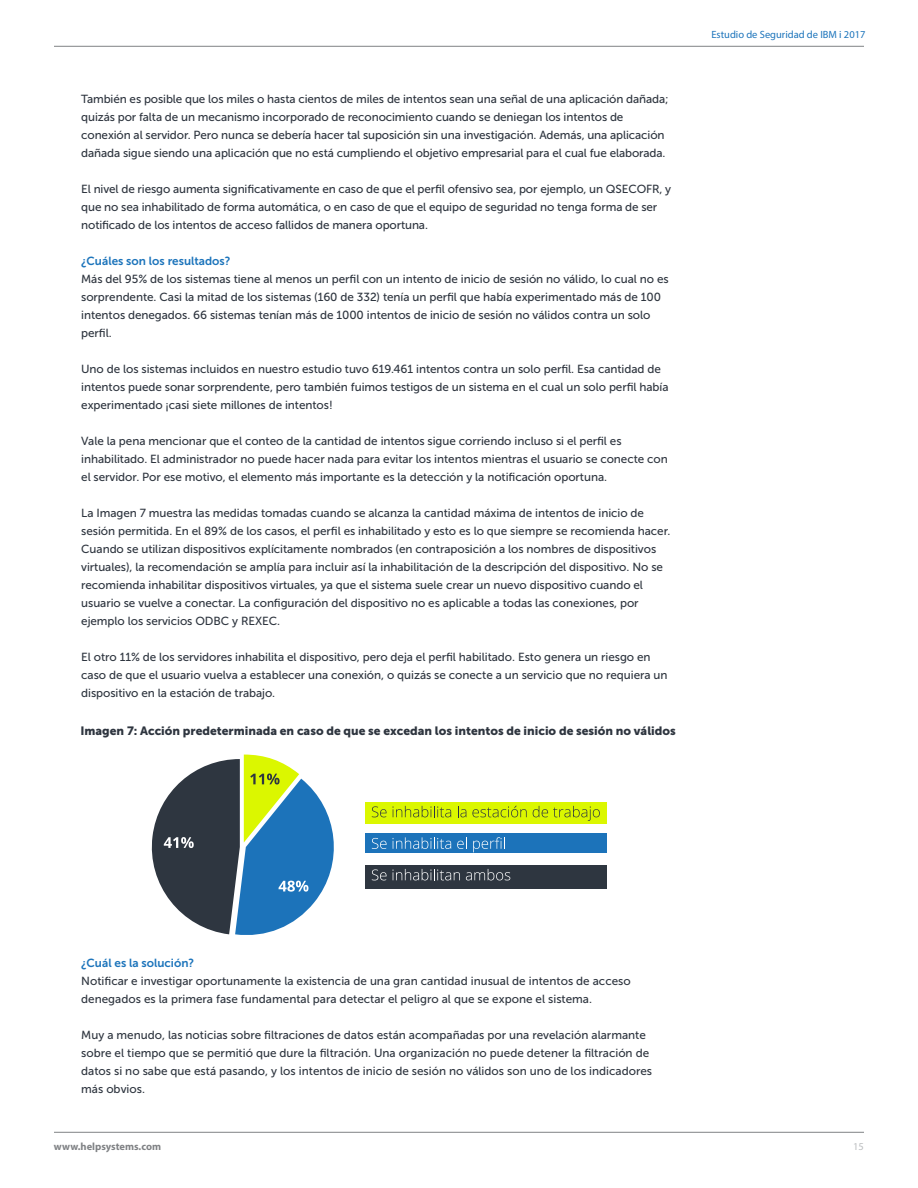
<style>
.page{position:relative;width:918px;height:1188px;background:#fff}
.page>*{position:absolute;margin:0;border:0;box-sizing:border-box;transform-origin:0 0}
.t1{font:12px "Museo Sans 900";color:#2e353f}
.t2{font:11.7px/18px "Museo Sans 500";letter-spacing:-.005em;color:#2e353f}
.t3{font:11.7px "Museo Sans 700";color:#1c74bb}
.t4{font:10.5px "Myriad Pro";color:#1c74bb}
.t5{font:700 10.5px "Myriad Pro";color:#808285}
.t6{font:10.5px "Myriad Pro";color:#bcbec0}
</style>
<div class="page">
<hr style="left:54px;top:1132px;width:810px;height:1px;background:#808285">
<hr style="left:54px;top:46px;width:810px;height:1px;background:#808285">
<div style="left:365px;top:833px;width:242px;height:20px;background:#1c73ba"></div>
<svg style="left:372px;top:838px;width:15px;height:11px"></svg>
<svg style="left:393px;top:837px;width:58px;height:12px"></svg>
<svg style="left:457px;top:837px;width:10px;height:12px"></svg>
<svg style="left:473px;top:837px;width:32px;height:15px"></svg>
<div style="left:365px;top:865px;width:242px;height:24px;background:#2e3640"></div>
<svg style="left:372px;top:869px;width:15px;height:11px"></svg>
<svg style="left:393px;top:869px;width:67px;height:11px"></svg>
<svg style="left:466px;top:869px;width:44px;height:11px"></svg>
<div style="left:365px;top:802px;width:242px;height:21px;background:#dbf700"></div>
<svg style="left:372px;top:806px;width:15px;height:11px"></svg>
<svg style="left:393px;top:806px;width:58px;height:11px"></svg>
<svg style="left:458px;top:806px;width:8px;height:11px"></svg>
<svg style="left:472px;top:806px;width:55px;height:11px"></svg>
<svg style="left:533px;top:806px;width:67px;height:15px"></svg>
<svg style="left:151px;top:755px;width:183px;height:180px"></svg>
<p class="t2" style="left:81px;top:90px;width:589px">También es posible que los miles o hasta cientos de miles de intentos sean una señal de una aplicación dañada; quizás por falta de un mecanismo incorporado de reconocimiento cuando se deniegan los intentos de conexión al servidor. Pero nunca se debería hacer tal suposición sin una investigación. Además, una aplicación dañada sigue siendo una aplicación que no está cumpliendo el objetivo empresarial para el cual fue elaborada.</p>
<p class="t2" style="left:81px;top:180px;width:592px">El nivel de riesgo aumenta significativamente en caso de que el perfil ofensivo sea, por ejemplo, un QSECOFR, y que no sea inhabilitado de forma automática, o en caso de que el equipo de seguridad no tenga forma de ser notificado de los intentos de acceso fallidos de manera oportuna.</p>
<p class="t3" style="left:81px;top:255px;width:151px">¿Cuáles son los resultados?</p>
<p class="t2" style="left:81px;top:270px;width:589px">Más del 95% de los sistemas tiene al menos un perfil con un intento de inicio de sesión no válido, lo cual no es sorprendente. Casi la mitad de los sistemas (160 de 332) tenía un perfil que había experimentado más de 100 intentos denegados. 66 sistemas tenían más de 1000 intentos de inicio de sesión no válidos contra un solo perfil.</p>
<p class="t2" style="left:81px;top:360px;width:589px">Uno de los sistemas incluidos en nuestro estudio tuvo 619.461 intentos contra un solo perfil. Esa cantidad de intentos puede sonar sorprendente, pero también fuimos testigos de un sistema en el cual un solo perfil había experimentado ¡casi siete millones de intentos!</p>
<p class="t2" style="left:81px;top:432px;width:588px">Vale la pena mencionar que el conteo de la cantidad de intentos sigue corriendo incluso si el perfil es inhabilitado. El administrador no puede hacer nada para evitar los intentos mientras el usuario se conecte con el servidor. Por ese motivo, el elemento más importante es la detección y la notificación oportuna.</p>
<p class="t2" style="left:81px;top:504px;width:591px">La Imagen 7 muestra las medidas tomadas cuando se alcanza la cantidad máxima de intentos de inicio de sesión permitida. En el 89% de los casos, el perfil es inhabilitado y esto es lo que siempre se recomienda hacer.<br>Cuando se utilizan dispositivos explícitamente nombrados (en contraposición a los nombres de dispositivos virtuales), la recomendación se amplía para incluir así la inhabilitación de la descripción del dispositivo. No se recomienda inhabilitar dispositivos virtuales, ya que el sistema suele crear un nuevo dispositivo cuando el usuario se vuelve a conectar. La configuración del dispositivo no es aplicable a todas las conexiones, por ejemplo los servicios ODBC y REXEC.</p>
<p class="t2" style="left:81px;top:648px;width:588px">El otro 11% de los servidores inhabilita el dispositivo, pero deja el perfil habilitado. Esto genera un riesgo en caso de que el usuario vuelva a establecer una conexión, o quizás se conecte a un servicio que no requiera un dispositivo en la estación de trabajo.</p>
<p class="t1" style="left:80px;top:724px;width:597px">Imagen 7: Acción predeterminada en caso de que se excedan los intentos de inicio de sesión no válidos</p>
<p class="t4" style="left:711px;top:28px;width:156px">Estudio de Seguridad de IBM i 2017</p>
<p class="t3" style="left:81px;top:957px;width:115px">¿Cuál es la solución?</p>
<p class="t2" style="left:81px;top:972px;width:551px">Notificar e investigar oportunamente la existencia de una gran cantidad inusual de intentos de acceso denegados es la primera fase fundamental para detectar el peligro al que se expone el sistema.</p>
<p class="t2" style="left:81px;top:1026px;width:572px">Muy a menudo, las noticias sobre filtraciones de datos están acompañadas por una revelación alarmante sobre el tiempo que se permitió que dure la filtración. Una organización no puede detener la filtración de datos si no sabe que está pasando, y los intentos de inicio de sesión no válidos son uno de los indicadores más obvios.</p>
<p class="t5" style="left:54px;top:1139px;width:109px">www.helpsystems.com</p>
<p class="t6" style="left:853px;top:1140px;width:12px">15</p>
</div>
